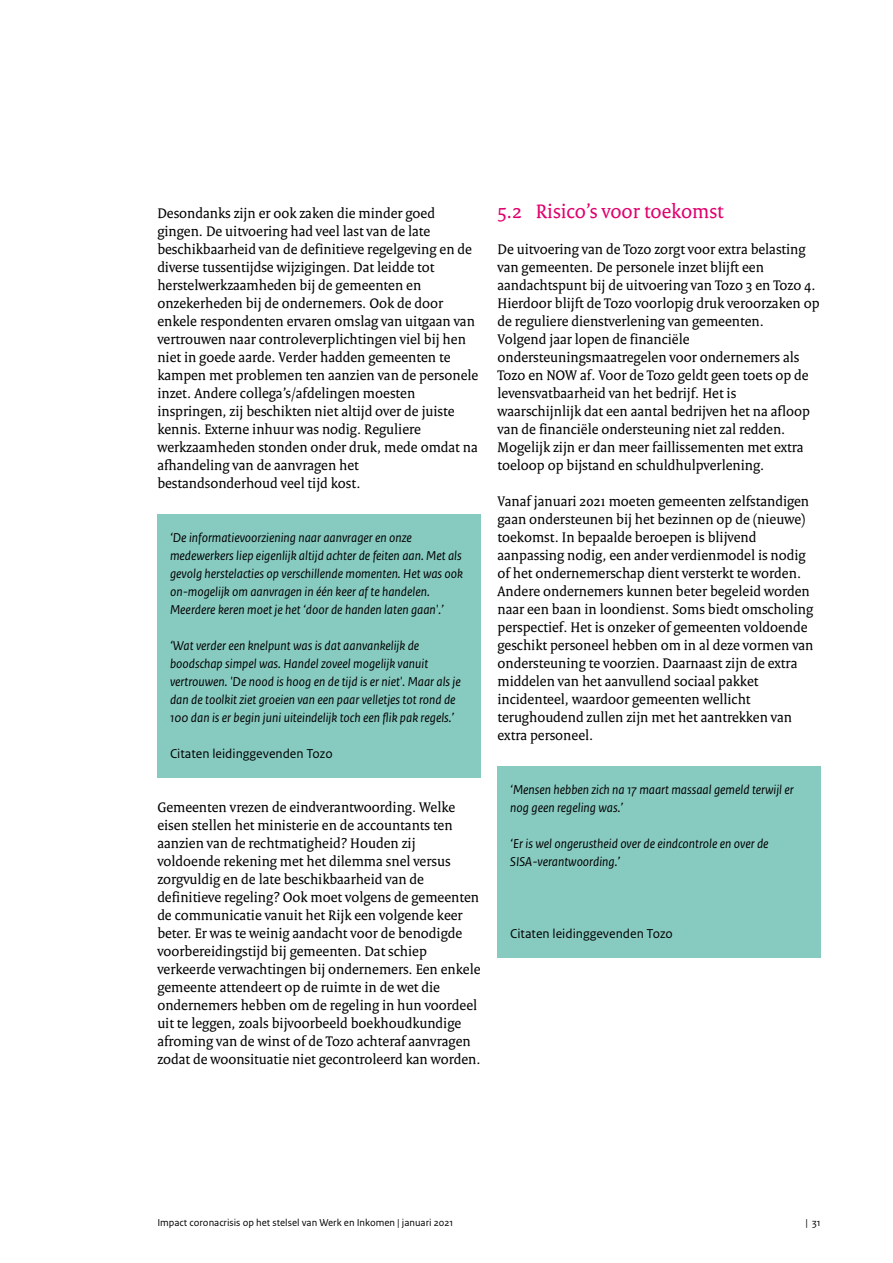
<style>
.page{position:relative;width:893px;height:1263px;background:#fff}
.page>*{position:absolute;margin:0;border:0;box-sizing:border-box;transform-origin:0 0}
.t1{font:21px "Rijksoverheid Serif";color:#e0006d}
.t2{font:15px/18px "Rijksoverheid Serif";color:#000}
.t3{font:italic 13.5px/18px "Rijksoverheid Sans Text";color:#000}
.t4{font:13.5px "Rijksoverheid Sans Text";color:#000}
.t5{font:10.5px "Rijksoverheid Sans Text";color:#000}
</style>
<div class="page">
<div style="left:157px;top:514px;width:323px;height:119px;background:#87cac0"></div>
<div style="left:157px;top:622px;width:323px;height:119px;background:#87cac0"></div>
<div style="left:157px;top:730px;width:323px;height:47px;background:#87cac0"></div>
<div style="left:497px;top:766px;width:324px;height:65px;background:#87cac0"></div>
<div style="left:497px;top:820px;width:324px;height:65px;background:#87cac0"></div>
<div style="left:497px;top:874px;width:324px;height:47px;background:#87cac0"></div>
<div style="left:497px;top:910px;width:324px;height:47px;background:#87cac0"></div>
<p class="t2" style="left:157px;top:204px;width:323px">Desondanks zijn er ook zaken die minder goed gingen. De uitvoering had veel last van de late beschikbaarheid van de definitieve regelgeving en de diverse tussentijdse wijzigingen. Dat leidde tot herstelwerkzaamheden bij de gemeenten en onzekerheden bij de ondernemers. Ook de door enkele respondenten ervaren omslag van uitgaan van vertrouwen naar controleverplichtingen viel bij hen niet in goede aarde. Verder hadden gemeenten te kampen met problemen ten aanzien van de personele inzet. Andere collega’s/afdelingen moesten inspringen, zij beschikten niet altijd over de juiste kennis. Externe inhuur was nodig. Reguliere werkzaamheden stonden onder druk, mede omdat na afhandeling van de aanvragen het bestandsonderhoud veel tijd kost.</p>
<p class="t3" style="left:170px;top:529px;width:294px">‘De informatievoorziening naar aanvrager en onze medewerkers liep eigenlijk altijd achter de feiten aan. Met als gevolg herstelacties op verschillende momenten. Het was ook on-mogelijk om aanvragen in één keer af te handelen.<br>Meerdere keren moet je het ‘door de handen laten gaan'.’</p>
<p class="t3" style="left:170px;top:637px;width:292px">‘Wat verder een knelpunt was is dat aanvankelijk de boodschap simpel was. Handel zoveel mogelijk vanuit vertrouwen. 'De nood is hoog en de tijd is er niet'. Maar als je dan de toolkit ziet groeien van een paar velletjes tot rond de 100 dan is er begin juni uiteindelijk toch een flik pak regels.’</p>
<p class="t4" style="left:170px;top:746px;width:164px">Citaten leidinggevenden Tozo</p>
<p class="t2" style="left:157px;top:798px;width:325px">Gemeenten vrezen de eindverantwoording. Welke eisen stellen het ministerie en de accountants ten aanzien van de rechtmatigheid? Houden zij voldoende rekening met het dilemma snel versus zorgvuldig en de late beschikbaarheid van de definitieve regeling? Ook moet volgens de gemeenten de communicatie vanuit het Rijk een volgende keer beter. Er was te weinig aandacht voor de benodigde voorbereidingstijd bij gemeenten. Dat schiep verkeerde verwachtingen bij ondernemers. Een enkele gemeente attendeert op de ruimte in de wet die ondernemers hebben om de regeling in hun voordeel uit te leggen, zoals bijvoorbeeld boekhoudkundige afroming van de winst of de Tozo achteraf aanvragen zodat de woonsituatie niet gecontroleerd kan worden.</p>
<h1 class="t1" style="left:497px;top:199px;width:228px">5.2 Risico’s voor toekomst</h1>
<p class="t2" style="left:497px;top:240px;width:324px">De uitvoering van de Tozo zorgt voor extra belasting van gemeenten. De personele inzet blijft een aandachtspunt bij de uitvoering van Tozo 3 en Tozo 4.<br>Hierdoor blijft de Tozo voorlopig druk veroorzaken op de reguliere dienstverlening van gemeenten.<br>Volgend jaar lopen de financiële ondersteuningsmaatregelen voor ondernemers als Tozo en NOW af. Voor de Tozo geldt geen toets op de levensvatbaarheid van het bedrijf. Het is waarschijnlijk dat een aantal bedrijven het na afloop van de financiële ondersteuning niet zal redden.<br>Mogelijk zijn er dan meer faillissementen met extra toeloop op bijstand en schuldhulpverlening.</p>
<p class="t2" style="left:497px;top:492px;width:317px">Vanaf januari 2021 moeten gemeenten zelfstandigen gaan ondersteunen bij het bezinnen op de (nieuwe) toekomst. In bepaalde beroepen is blijvend aanpassing nodig, een ander verdienmodel is nodig of het ondernemerschap dient versterkt te worden.<br>Andere ondernemers kunnen beter begeleid worden naar een baan in loondienst. Soms biedt omscholing perspectief. Het is onzeker of gemeenten voldoende geschikt personeel hebben om in al deze vormen van ondersteuning te voorzien. Daarnaast zijn de extra middelen van het aanvullend sociaal pakket incidenteel, waardoor gemeenten wellicht terughoudend zullen zijn met het aantrekken van extra personeel.</p>
<p class="t3" style="left:510px;top:781px;width:285px">‘Mensen hebben zich na 17 maart massaal gemeld terwijl er nog geen regeling was.’</p>
<p class="t3" style="left:510px;top:835px;width:260px">‘Er is wel ongerustheid over de eindcontrole en over de<br>SISA-verantwoording.’</p>
<p class="t4" style="left:510px;top:926px;width:164px">Citaten leidinggevenden Tozo</p>
<p class="t5" style="left:157px;top:1216px;width:298px">Impact coronacrisis op het stelsel van Werk en Inkomen | januari 2021</p>
<p class="t5" style="left:805px;top:1216px;width:17px">| 31</p>
</div>
